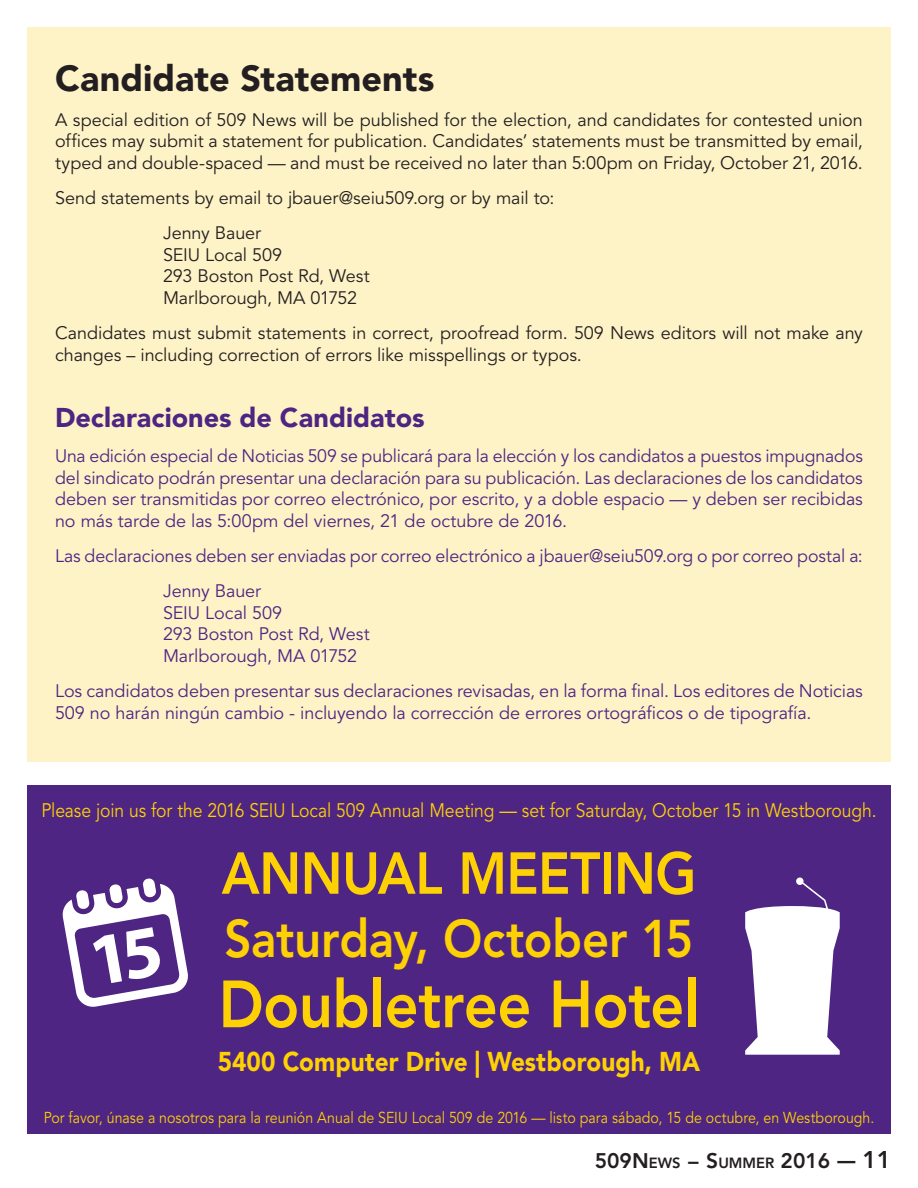
<style>
.page{position:relative;width:918px;height:1188px;background:#fff}
.page>*{position:absolute;margin:0;border:0;box-sizing:border-box;transform-origin:0 0}
.Caption_Paragraph{font:800 66px "Avenir LT Std";letter-spacing:-.01em;color:#fed105;scale:.9 1}
.Caption_Paragraph-2{font:800 58.5px "Avenir LT Std";letter-spacing:-.01em;color:#fed105;scale:.9 1}
.Caption_Paragraph-3{font:800 52.5px "Avenir LT Std";letter-spacing:-.005em;color:#fed105;scale:.9 1}
.Article_Text{font:900 36px "Avenir LT Std";color:#231f20}
.Caption_Paragraph-4{font:900 27px "Avenir LT Std";color:#fed105;scale:.9 1}
.Article_Text-2{font:900 27px "Avenir LT Std";color:#4e2582}
.t1{font:800 21px "Avenir LT Std";color:#231f20}
.Caption_Paragraph-5{font:19.5px "Avenir LT Std";letter-spacing:-.005em;color:#fed105;scale:.9 1}
.Article_Text-3{font:18px/21.6px "Avenir LT Std";letter-spacing:-.005em;color:#4e2582}
.Article_Text-4{font:18px/21.6px "Avenir LT Std";letter-spacing:-.005em;color:#231f20}
.Caption_Paragraph-6{font:15.75px "Avenir LT Std";letter-spacing:.005em;color:#fed105;scale:.9 1}
.s1{font-size:14.7px}
.s2{font-size:24px}
</style>
<div class="page">
<div style="left:27px;top:27px;width:863px;height:735px;background:#fef2c7"></div>
<div style="left:27px;top:785px;width:864px;height:349px;background:#4e2582"></div>
<svg style="left:62px;top:879px;width:126px;height:128px"></svg>
<svg style="left:745px;top:878px;width:95px;height:177px"></svg>
<p class="Article_Text" style="left:55px;top:56px;width:381px">Candidate Statements</p>
<p class="Article_Text-4" style="left:55px;top:109px;width:809px;text-align:justify">A special edition of 509 News will be published for the election, and candidates for contested union offices may submit a statement for publication. Candidates’ statements must be transmitted by email, typed and double-spaced — and must be received no later than 5:00pm on Friday, October 21, 2016.</p>
<p class="Article_Text-4" style="left:55px;top:188px;width:501px">Send statements by email to jbauer@seiu509.org or by mail to:</p>
<p class="Article_Text-4" style="left:163px;top:223px;width:208px">Jenny Bauer<br>SEIU Local 509<br>293 Boston Post Rd, West<br>Marlborough, MA 01752</p>
<p class="Article_Text-4" style="left:55px;top:323px;width:809px">Candidates must submit statements in correct, proofread form. 509 News editors will not make any changes – including correction of errors like misspellings or typos.</p>
<p class="Article_Text-2" style="left:55px;top:401px;width:371px">Declaraciones de Candidatos</p>
<p class="Article_Text-3" style="left:55px;top:446px;width:809px;text-align:justify">Una edición especial de Noticias 509 se publicará para la elección y los candidatos a puestos impugnados del sindicato podrán presentar una declaración para su publicación. Las declaraciones de los candidatos deben ser transmitidas por correo electrónico, por escrito, y a doble espacio — y deben ser recibidas no más tarde de las 5:00pm del viernes, 21 de octubre de 2016.</p>
<p class="Article_Text-3" style="left:55px;top:545px;width:809px">Las declaraciones deben ser enviadas por correo electrónico a jbauer@seiu509.org o por correo postal a:</p>
<p class="Article_Text-3" style="left:163px;top:581px;width:208px">Jenny Bauer<br>SEIU Local 509<br>293 Boston Post Rd, West<br>Marlborough, MA 01752</p>
<p class="Article_Text-3" style="left:55px;top:680px;width:809px">Los candidatos deben presentar sus declaraciones revisadas, en la forma final. Los editores de Noticias<br>509 no harán ningún cambio - incluyendo la corrección de errores ortográficos o de tipografía.</p>
<p class="Caption_Paragraph-5" style="left:41px;top:799px;width:929px">Please join us for the 2016 SEIU Local 509 Annual Meeting — set for Saturday, October 15 in Westborough.</p>
<p class="Caption_Paragraph-2" style="left:222px;top:839px;width:529px">ANNUAL MEETING</p>
<p class="Caption_Paragraph-3" style="left:224px;top:907px;width:523px">Saturday, October 15</p>
<p class="Caption_Paragraph" style="left:219px;top:965px;width:536px">Doubletree Hotel</p>
<p class="Caption_Paragraph-4" style="left:218px;top:1045px;width:537px">5400 Computer Drive | Westborough, MA</p>
<p class="Caption_Paragraph-6" style="left:44px;top:1109px;width:924px">Por favor, únase a nosotros para la reunión Anual de SEIU Local 509 de 2016 — listo para sábado, 15 de octubre, en Westborough.</p>
<p class="t1" style="left:595px;top:1148px;width:298px">509N <span class="s1">EWS</span> - S<span class="s1">UMMER</span> 2016 <span class="s2">— 11</span></p>
</div>
